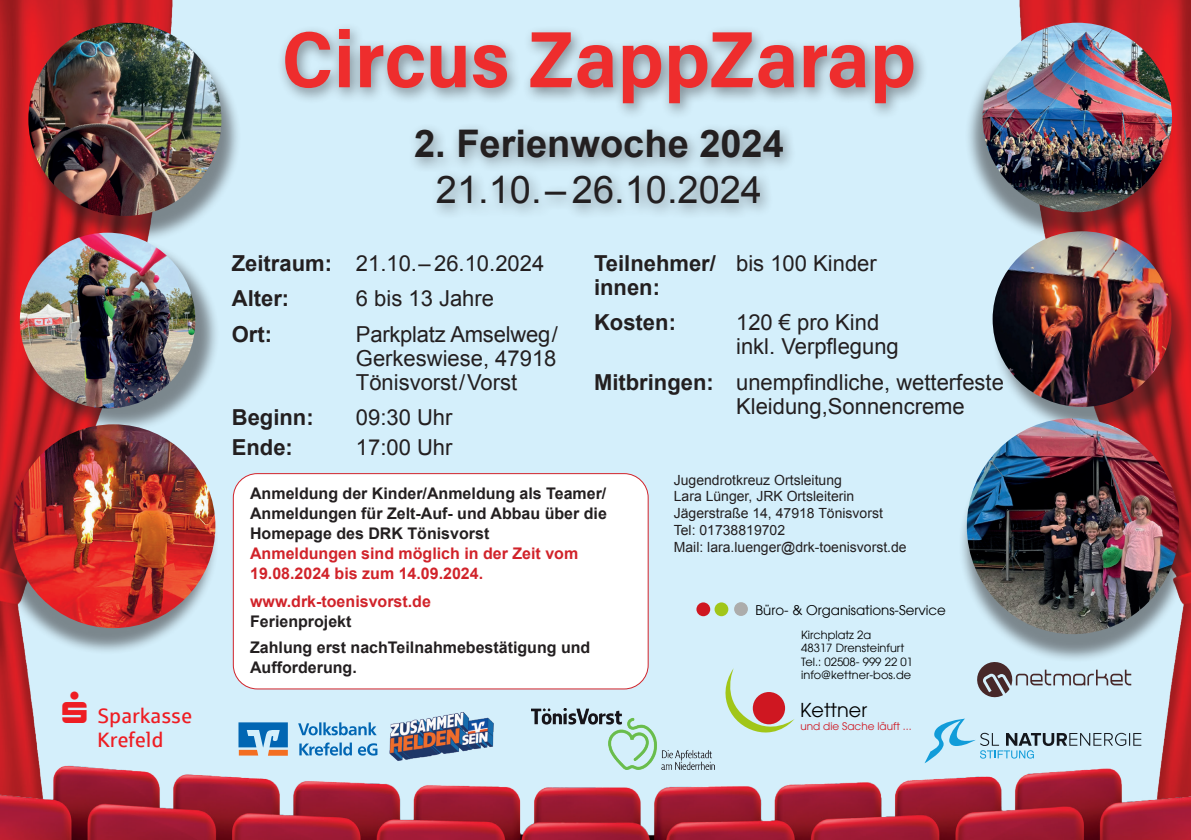
<style>
.page{position:relative;width:1191px;height:840px;background:#fff}
.page>*{position:absolute;margin:0;border:0;box-sizing:border-box;transform-origin:0 0}
.t1{font:80px "Acumin Variable Concept";color:#ee2d2d}
.t2{font:700 38px "Arial";color:#231f20}
.t3{font:38px "Arial";color:#231f20}
.t4{font:34px "Avant Garde LT";color:#000}
.t5{font:22px/24px "Arial";color:#231f20;text-align:justify}
.t6{font:700 22px "Arial";color:#231f20}
.t7{font:20.8px "Sparkasse Rg";color:#ee1d23}
.t8{font:19.2px "Avant Garde LT";color:#000}
.t9{font:700 16px/20px "Arial";color:#231f20;text-align:justify}
.t10{font:700 16px/20px "Arial";color:#d1232a}
.t11{font:14px "Arial";color:#231f20}
.t12{font:13.4px "Avant Garde LT";color:#000}
.t13{font:11.4px/13.6px "Avant Garde LT";color:#000}
.t14{font:10.4px "Avant Garde LT";color:#cf1721}
.s1{font-weight:700}
</style>
<div class="page">
<div style="left:0;top:0;width:1191px;height:839px;background:#d4effb"></div>
<div style="left:233px;top:473px;width:415px;height:215px;background:#fff;border-radius:24px"></div>
<div style="left:233px;top:473px;width:415px;height:216px;border:1px solid #d1232a;border-radius:24px"></div>
<img style="left:0;top:0;width:173px;height:754px">
<img style="left:1019px;top:0;width:172px;height:754px">
<img style="left:0;top:754px;width:1191px;height:85px">
<div style="left:276px;top:22px;width:652px;height:198px;background:#231f20;opacity:.5"></div>
<div style="left:27px;top:29px;width:215px;height:214px;background:#231f20;opacity:.5"></div>
<img style="left:28px;top:23px;width:193px;height:193px;border-radius:97px">
<div style="left:991px;top:237px;width:200px;height:197px;background:#231f20;opacity:.5"></div>
<img style="left:992px;top:241px;width:179px;height:165px">
<div style="left:964px;top:30px;width:211px;height:211px;background:#231f20;opacity:.5"></div>
<img style="left:982px;top:23px;width:190px;height:189px;border-radius:95px">
<div style="left:0;top:431px;width:219px;height:224px;background:#231f20;opacity:.5"></div>
<img style="left:12px;top:424px;width:203px;height:203px;border-radius:102px">
<div style="left:958px;top:426px;width:232px;height:236px;background:#231f20;opacity:.5"></div>
<img style="left:966px;top:418px;width:213px;height:215px">
<div style="left:23px;top:235px;width:197px;height:198px;background:#231f20;opacity:.5"></div>
<img style="left:20px;top:232px;width:175px;height:176px;border-radius:88px">
<img style="left:531px;top:708px;width:184px;height:61px">
<svg style="left:924px;top:718px;width:217px;height:44px"></svg>
<svg style="left:725px;top:668px;width:69px;height:65px"></svg>
<svg style="left:974px;top:659px;width:157px;height:40px"></svg>
<svg style="left:299px;top:742px;width:78px;height:13px"></svg>
<svg style="left:298px;top:722px;width:79px;height:13px"></svg>
<svg style="left:238px;top:722px;width:50px;height:33px"></svg>
<img style="left:388px;top:712px;width:106px;height:48px">
<div style="left:696px;top:602px;width:14px;height:14px;background:#cf1721;border-radius:50%"></div>
<div style="left:714px;top:602px;width:14px;height:14px;background:#a1c618;border-radius:50%"></div>
<div style="left:734px;top:601px;width:14px;height:14px;background:#acacab;border-radius:50%"></div>
<svg style="left:62px;top:690px;width:25px;height:32px"></svg>
<p class="t7" style="left:98px;top:702px;width:96px">Sparkasse</p>
<p class="t7" style="left:97px;top:726px;width:68px">Krefeld</p>
<p class="t1" style="left:282px;top:4px;width:636px">Circus ZappZarap</p>
<p class="t2" style="left:414px;top:118px;width:371px">2. Ferienwoche 2024</p>
<p class="t3" style="left:436px;top:164px;width:328px">21.10.– 26.10.2024</p>
<p class="t5" style="left:232px;top:251px;width:314px"><span class="s1">Zeitraum:</span> 21.10.– 26.10.2024</p>
<p class="t6" style="left:232px;top:284px;width:59px">Alter:</p>
<p class="t5" style="left:356px;top:286px;width:140px">6 bis 13 Jahre</p>
<p class="t6" style="left:232px;top:319px;width:42px">Ort:</p>
<p class="t5" style="left:356px;top:322px;width:204px">Parkplatz Amselweg / Gerkeswiese, 47918<br>Tönisvorst / Vorst</p>
<p class="t6" style="left:232px;top:402px;width:83px">Beginn:</p>
<p class="t5" style="left:356px;top:405px;width:98px">09:30 Uhr</p>
<p class="t6" style="left:232px;top:432px;width:63px">Ende:</p>
<p class="t5" style="left:356px;top:435px;width:98px">17:00 Uhr</p>
<p class="t5" style="left:594px;top:251px;width:284px"><span class="s1">Teilnehmer/</span> bis 100 Kinder</p>
<p class="t6" style="left:594px;top:272px;width:68px">innen:</p>
<p class="t6" style="left:594px;top:308px;width:83px">Kosten:</p>
<p class="t5" style="left:736px;top:310px;width:145px">120 € pro Kind</p>
<p class="t5" style="left:736px;top:334px;width:164px">inkl. Verpflegung</p>
<p class="t5" style="left:736px;top:370px;width:269px;text-indent:-142px"><span class="s1">Mitbringen:</span> unempfindliche, wetterfeste<br>Kleidung,Sonnencreme</p>
<p class="t9" style="left:250px;top:483px;width:358px">Anmeldung der Kinder/Anmeldung als Teamer/ Anmeldungen für Zelt-Auf- und Abbau über die Homepage des DRK Tönisvorst</p>
<p class="t10" style="left:250px;top:543px;width:330px">Anmeldungen sind möglich in der Zeit vom<br>19.08.2024 bis zum 14.09.2024.</p>
<p class="t10" style="left:250px;top:591px;width:182px">www.drk-toenisvorst.de</p>
<p class="t9" style="left:250px;top:611px;width:103px">Ferienprojekt</p>
<p class="t9" style="left:250px;top:637px;width:342px">Zahlung erst nachTeilnahmebestätigung und<br>Aufforderung.</p>
<p class="t4" style="left:490px;top:624px;width:120px">Kettner</p>
<p class="t11" style="left:674px;top:470px;width:170px">Jugendrotkreuz Ortsleitung</p>
<p class="t11" style="left:674px;top:487px;width:182px">Lara Lünger, JRK Ortsleiterin</p>
<p class="t11" style="left:674px;top:504px;width:211px">Jägerstraße 14, 47918 Tönisvorst</p>
<p class="t11" style="left:674px;top:520px;width:113px">Tel: 01738819702</p>
<p class="t11" style="left:674px;top:537px;width:234px">Mail: lara.luenger@drk-toenisvorst.de</p>
<p class="t12" style="left:755px;top:601px;width:192px">Büro- &amp; Organisations-Service</p>
<p class="t13" style="left:801px;top:627px;width:113px">Kirchplatz 2a<br>48317 Drensteinfurt<br>Tel.: 02508- 999 22 01 info@kettner-bos.de</p>
<p class="t8" style="left:800px;top:697px;width:68px">Kettner</p>
<p class="t14" style="left:800px;top:719px;width:113px">und die Sache läuft ...</p>
</div>
